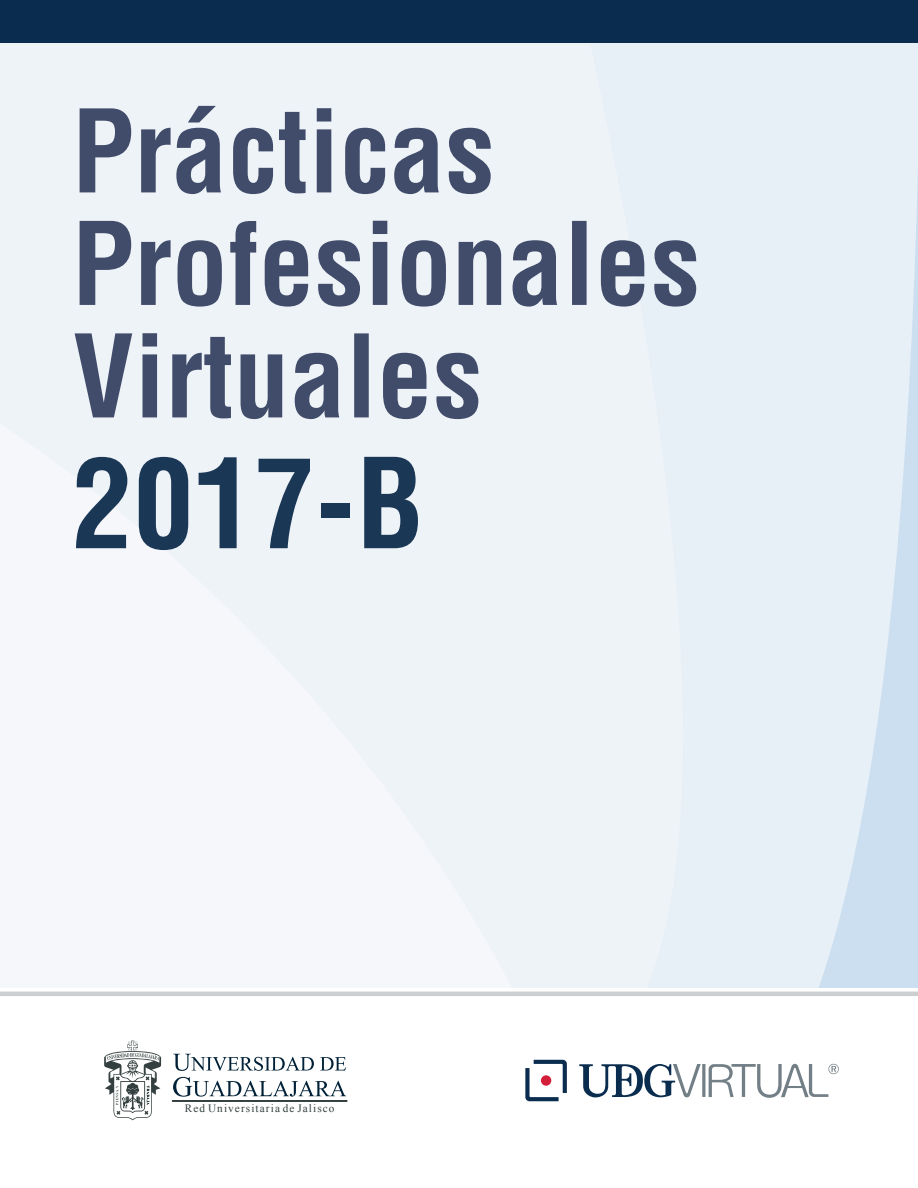
<style>
.page{position:relative;width:918px;height:1188px;background:#fff}
.page>*{position:absolute;margin:0;border:0;box-sizing:border-box;transform-origin:0 0}
.t1{font:700 condensed 121.8px "Helvetica";color:#1b3756}
.t2{font:700 condensed 112.05px/112.5px "Helvetica";color:#404c6a}
.t3{font:11.25px "Times New Roman";letter-spacing:.1em;color:#34403f}
</style>
<div class="page">
<div style="left:0;top:43px;width:918px;height:945px;background:#eef3f8"></div>
<div style="left:0;top:0;width:918px;height:43px;background:#0a2c4e"></div>
<svg style="left:173px;top:1054px;width:141px;height:17px"></svg>
<svg style="left:320px;top:1057px;width:26px;height:14px"></svg>
<svg style="left:104px;top:1041px;width:57px;height:79px"></svg>
<svg style="left:172px;top:1077px;width:175px;height:25px"></svg>
<svg style="left:525px;top:1060px;width:42px;height:41px"></svg>
<svg style="left:579px;top:1064px;width:260px;height:34px"></svg>
<hr style="left:0;top:992px;width:918px;height:4px;background:#cdced0">
<p class="t2" style="left:72px;top:95px;width:630px">Prácticas<br>Profesionales<br>Virtuales</p>
<p class="t1" style="left:72px;top:423px;width:354px">2017-B</p>
<p class="t3" style="left:185px;top:1101px;width:151px">Red Universitaria de Jalisco</p>
</div>
